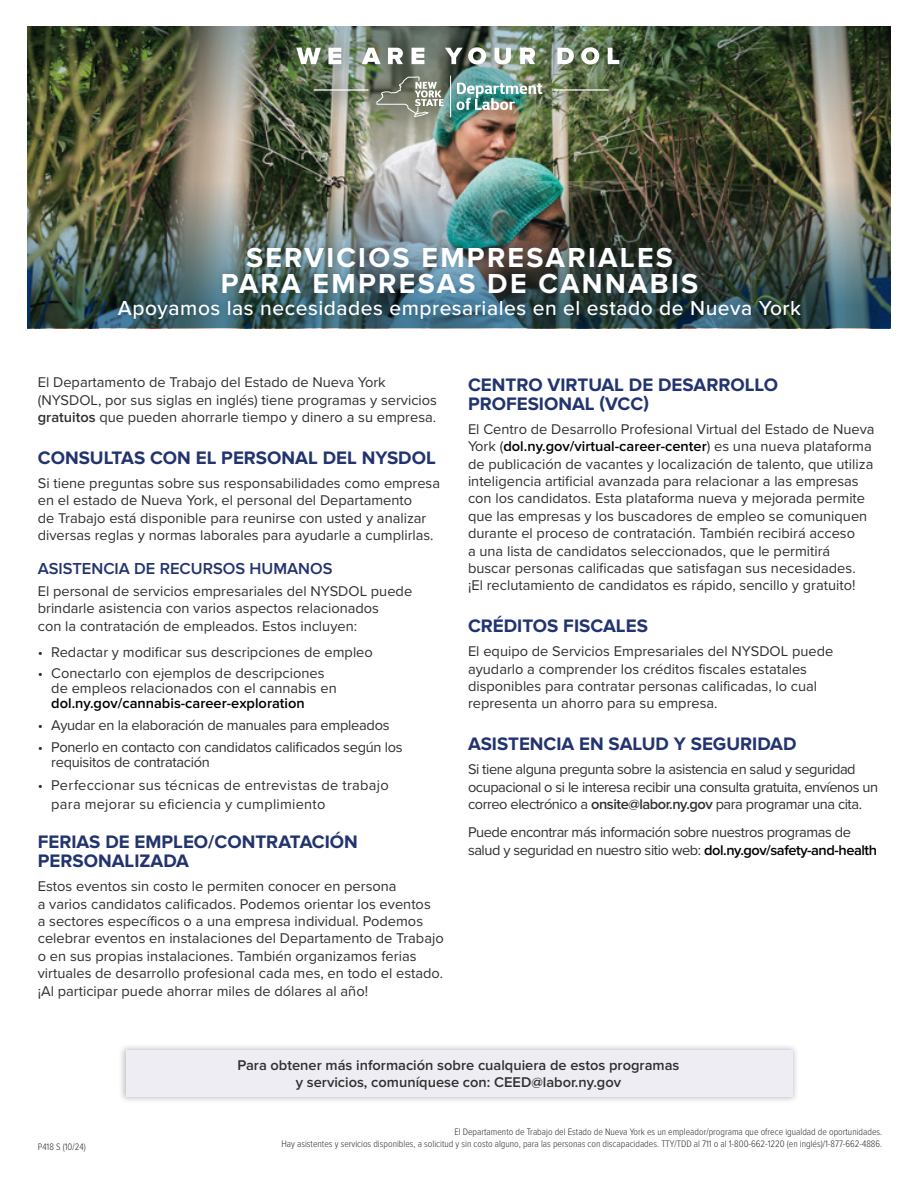
<style>
.page{position:relative;width:918px;height:1188px;background:#fff}
.page>*{position:absolute;margin:0;border:0;box-sizing:border-box;transform-origin:0 0}
.t1{font:700 28.5px/25.5px "Proxima Nova";letter-spacing:.08em;color:#fff;text-align:center}
.t2{font:500 21px "Proxima Nova";letter-spacing:.025em;color:#fff}
.t3{font:700 18.75px/18.9px "Proxima Nova";color:#22346f}
.t4{font:600 16.5px "Proxima Nova";color:#22346f}
.t5{font:14.7px/17.4px "Proxima Nova";color:#312f30}
.t6{font:14.7px/17.4px "Proxima Nova";letter-spacing:-.03em;color:#312f30}
.t7{font:14.7px/15px "Proxima Nova";letter-spacing:-.02em;color:#312f30}
.t8{font:600 14.7px/17.4px "Proxima Nova";color:#312f30;text-align:center}
.t9{font:14.7px/18.9px "Proxima Nova";letter-spacing:.02em;color:#312f30}
.t10{font:600 14.7px "Proxima Nova";color:#000}
.t11{font:300 9.75px/12px "Proxima Nova Cond";color:#312f30;text-align:right}
.s1{font-weight:600}
.s2{font-weight:600;color:#000}
</style>
<div class="page">
<div style="left:119px;top:1044px;width:680px;height:60px;background:#231f20;opacity:.28"></div>
<div style="left:126px;top:1051px;width:666px;height:46px;background:#ededf3"></div>
<img style="left:27px;top:134px;width:864px;height:47px">
<img style="left:27px;top:27px;width:864px;height:107px">
<img style="left:27px;top:181px;width:864px;height:147px">
<div style="left:276px;top:26px;width:365px;height:112px;background:#231f20;opacity:.16"></div>
<hr style="left:554px;top:89px;width:55px;height:2px;background:#fff">
<hr style="left:314px;top:89px;width:55px;height:2px;background:#fff">
<svg style="left:296px;top:48px;width:25px;height:16px"></svg>
<svg style="left:328px;top:48px;width:13px;height:16px"></svg>
<svg style="left:362px;top:48px;width:19px;height:16px"></svg>
<svg style="left:388px;top:48px;width:15px;height:16px"></svg>
<svg style="left:412px;top:48px;width:12px;height:16px"></svg>
<svg style="left:445px;top:47px;width:41px;height:18px"></svg>
<svg style="left:495px;top:48px;width:16px;height:17px"></svg>
<svg style="left:520px;top:48px;width:15px;height:16px"></svg>
<svg style="left:557px;top:48px;width:17px;height:16px"></svg>
<svg style="left:581px;top:47px;width:18px;height:18px"></svg>
<svg style="left:608px;top:48px;width:11px;height:16px"></svg>
<img style="left:457px;top:83px;width:86px;height:27px">
<hr style="left:450px;top:76px;width:1px;height:41px;background:#fff">
<svg style="left:376px;top:76px;width:68px;height:41px;background:#8a8f80"></svg>
<div style="left:113px;top:241px;width:694px;height:84px;background:#002953;opacity:.2"></div>
<h1 class="t1" style="left:221px;top:245px;width:479px">SERVICIOS EMPRESARIALES<br>PARA EMPRESAS DE CANNABIS</h1>
<h2 class="t2" style="left:118px;top:296px;width:685px">Apoyamos las necesidades empresariales en el estado de Nueva York</h2>
<p class="t5" style="left:38px;top:373px;width:401px">El Departamento de Trabajo del Estado de Nueva York (NYSDOL, por sus siglas en inglés) tiene programas y servicios <span class="s1">gratuitos</span> que pueden ahorrarle tiempo y dinero a su empresa.</p>
<p class="t3" style="left:38px;top:449px;width:400px">CONSULTAS CON EL PERSONAL DEL NYSDOL</p>
<p class="t5" style="left:38px;top:474px;width:404px">Si tiene preguntas sobre sus responsabilidades como empresa en el estado de Nueva York, el personal del Departamento<br>de Trabajo está disponible para reunirse con usted y analizar diversas reglas y normas laborales para ayudarle a cumplirlas.</p>
<p class="t4" style="left:38px;top:559px;width:296px">ASISTENCIA DE RECURSOS HUMANOS</p>
<p class="t5" style="left:38px;top:582px;width:376px">El personal de servicios empresariales del NYSDOL puede brindarle asistencia con varios aspectos relacionados<br>con la contratación de empleados. Estos incluyen:</p>
<p class="t5" style="left:38px;top:642px;width:337px">• Redactar y modificar sus descripciones de empleo</p>
<p class="t5" style="left:51px;top:665px;width:287px;line-height:15px;text-indent:-13px">• Conectarlo con ejemplos de descripciones de empleos relacionados con el cannabis en</p>
<p class="t10" style="left:51px;top:695px;width:255px">dol.ny.gov/cannabis-career-exploration</p>
<p class="t7" style="left:38px;top:717px;width:353px">• Ayudar en la elaboración de manuales para empleados</p>
<p class="t7" style="left:51px;top:739px;width:353px;text-indent:-13px">• Ponerlo en contacto con candidatos calificados según los requisitos de contratación</p>
<p class="t9" style="left:51px;top:775px;width:339px;text-indent:-13px">• Perfeccionar sus técnicas de entrevistas de trabajo para mejorar su eficiencia y cumplimiento</p>
<p class="t3" style="left:38px;top:833px;width:322px">FERIAS DE EMPLEO/CONTRATACIÓN<br>PERSONALIZADA</p>
<p class="t5" style="left:38px;top:877px;width:407px">Estos eventos sin costo le permiten conocer en persona<br>a varios candidatos calificados. Podemos orientar los eventos<br>a sectores específicos o a una empresa individual. Podemos celebrar eventos en instalaciones del Departamento de Trabajo o en sus propias instalaciones. También organizamos ferias virtuales de desarrollo profesional cada mes, en todo el estado. ¡Al participar puede ahorrar miles de dólares al año!</p>
<p class="t3" style="left:468px;top:375px;width:312px">CENTRO VIRTUAL DE DESARROLLO<br>PROFESIONAL (VCC)</p>
<p class="t5" style="left:468px;top:419px;width:408px">El Centro de Desarrollo Profesional Virtual del Estado de Nueva York (<span class="s2">dol.ny.gov/virtual-career-center</span>) es una nueva plataforma de publicación de vacantes y localización de talento, que utiliza inteligencia artificial avanzada para relacionar a las empresas con los candidatos. Esta plataforma nueva y mejorada permite que las empresas y los buscadores de empleo se comuniquen durante el proceso de contratación. También recibirá acceso<br>a una lista de candidatos seleccionados, que le permitirá buscar personas calificadas que satisfagan sus necesidades.<br>¡El reclutamiento de candidatos es rápido, sencillo y gratuito!</p>
<p class="t3" style="left:468px;top:617px;width:181px">CRÉDITOS FISCALES</p>
<p class="t5" style="left:468px;top:642px;width:367px">El equipo de Servicios Empresariales del NYSDOL puede ayudarlo a comprender los créditos fiscales estatales disponibles para contratar personas calificadas, lo cual representa un ahorro para su empresa.</p>
<p class="t3" style="left:468px;top:735px;width:330px">ASISTENCIA EN SALUD Y SEGURIDAD</p>
<p class="t6" style="left:468px;top:760px;width:412px">Si tiene alguna pregunta sobre la asistencia en salud y seguridad ocupacional o si le interesa recibir una consulta gratuita, envíenos un correo electrónico a <span class="s1">onsite@labor.ny.gov</span> para programar una cita.</p>
<p class="t6" style="left:468px;top:823px;width:411px">Puede encontrar más información sobre nuestros programas de salud y seguridad en nuestro sitio web: <span class="s2">dol.ny.gov/safety-and-health</span></p>
<p class="t11" style="left:38px;top:1140px;width:49px">P418 S (10/24)</p>
<p class="t8" style="left:237px;top:1057px;width:443px">Para obtener más información sobre cualquiera de estos programas y servicios, comuníquese con: CEED@labor.ny.gov</p>
<p class="t11" style="left:281px;top:1125px;width:602px">El Departamento de Trabajo del Estado de Nueva York es un empleador/programa que ofrece igualdad de oportunidades.<br>Hay asistentes y servicios disponibles, a solicitud y sin costo alguno, para las personas con discapacidades. TTY/TDD al 711 o al 1-800-662-1220 (en inglés)/1-877-662-4886.</p>
</div>
